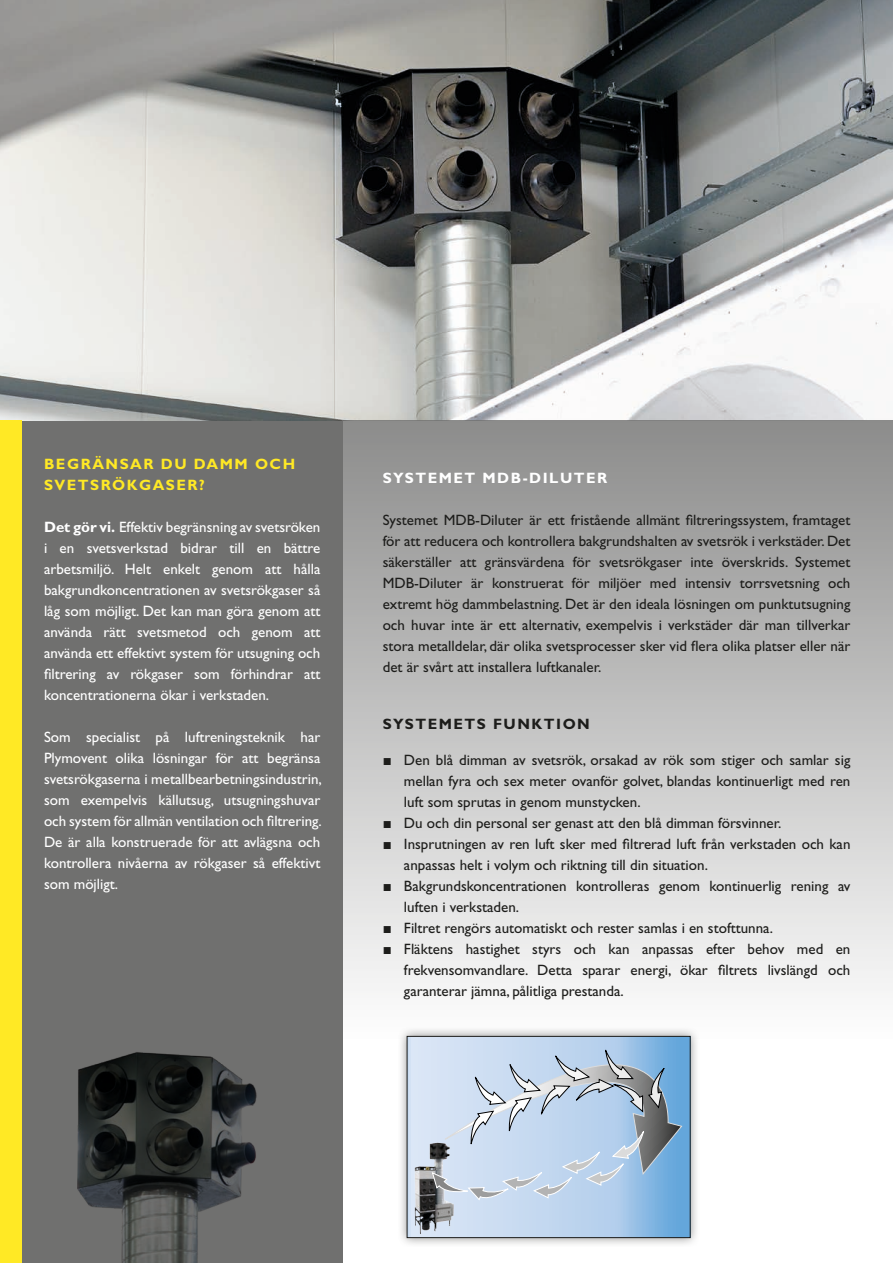
<style>
.page{position:relative;width:893px;height:1263px;background:#fff}
.page>*{position:absolute;margin:0;border:0;box-sizing:border-box;transform-origin:0 0}
.t1{font:15px/21px "Gill Sans Std";color:#1d1d1b;text-align:justify}
.t2{font:15px/21px "Gill Sans Std";color:#fff;text-align:justify}
.t3{font:700 15px/21px "Gill Sans Std";letter-spacing:.1em;color:#ffe925}
.t4{font:700 15px "Gill Sans Std";letter-spacing:.1em;color:#fff}
.t5{font:700 15px "Gill Sans Std";letter-spacing:.1em;color:#1d1d1b}
.s1{font-weight:700}
.s2{font-family:"Arial"}
</style>
<div class="page">
<div style="left:22px;top:420px;width:320px;height:843px;background:#70706f"></div>
<img style="left:77px;top:1052px;width:180px;height:211px">
<img style="left:0;top:0;width:893px;height:420px">
<div style="left:0;top:420px;width:22px;height:843px;background:#ffe925"></div>
<div style="left:342px;top:420px;width:551px;height:618px;background:linear-gradient(to bottom,#8c8c8b,#fdfdfd)"></div>
<div style="left:397px;top:1026px;width:303px;height:221px;background:#70706f;opacity:.75"></div>
<svg style="left:409px;top:1038px;width:279px;height:198px;background:#b2cfec"></svg>
<img style="left:409px;top:1136px;width:58px;height:100px">
<svg style="left:432px;top:1048px;width:251px;height:153px;background:#b2c7dc"></svg>
<div style="left:407px;top:1036px;width:283px;height:202px;border:1px solid #1d1d1b"></div>
<p class="t3" style="left:44px;top:453px;width:253px">BEGRÄNSAR DU DAMM OCH<br>SVETSRÖKGASER?</p>
<p class="t2" style="left:44px;top:516px;width:278px"><span class="s1">Det gör vi.</span> Effektiv begränsning av svetsröken i en svetsverkstad bidrar till en bättre arbetsmiljö. Helt enkelt genom att hålla bakgrundkoncentrationen av svetsrökgaser så låg som möjligt. Det kan man göra genom att använda rätt svetsmetod och genom att använda ett effektivt system för utsugning och filtrering av rökgaser som förhindrar att koncentrationerna ökar i verkstaden.</p>
<p class="t2" style="left:44px;top:726px;width:279px">Som specialist på luftreningsteknik har Plymovent olika lösningar för att begränsa svetsrökgaserna i metallbearbetningsindustrin, som exempelvis källutsug, utsugningshuvar och system för allmän ventilation och filtrering.<br>De är alla konstruerade för att avlägsna och kontrollera nivåerna av rökgaser så effektivt som möjligt.</p>
<p class="t4" style="left:383px;top:469px;width:226px">SYSTEMET MDB-DILUTER</p>
<p class="t1" style="left:383px;top:510px;width:469px">Systemet MDB-Diluter är ett fristående allmänt filtreringssystem, framtaget för att reducera och kontrollera bakgrundshalten av svetsrök i verkstäder. Det säkerställer att gränsvärdena för svetsrökgaser inte överskrids. Systemet MDB-Diluter är konstruerat för miljöer med intensiv torrsvetsning och extremt hög dammbelastning. Det är den ideala lösningen om punktutsugning och huvar inte är ett alternativ, exempelvis i verkstäder där man tillverkar stora metalldelar, där olika svetsprocesser sker vid flera olika platser eller när det är svårt att installera luftkanaler.</p>
<p class="t5" style="left:383px;top:715px;width:209px">SYSTEMETS FUNKTION</p>
<p class="t1" style="left:404px;top:750px;width:448px;text-indent:-21px"><span class="s2">■</span> Den blå dimman av svetsrök, orsakad av rök som stiger och samlar sig mellan fyra och sex meter ovanför golvet, blandas kontinuerligt med ren luft som sprutas in genom munstycken.</p>
<p class="t1" style="left:383px;top:813px;width:400px"><span class="s2">■</span> Du och din personal ser genast att den blå dimman försvinner.</p>
<p class="t1" style="left:404px;top:834px;width:448px;text-indent:-21px"><span class="s2">■</span> Insprutningen av ren luft sker med filtrerad luft från verkstaden och kan anpassas helt i volym och riktning till din situation.</p>
<p class="t1" style="left:404px;top:876px;width:448px;text-indent:-21px"><span class="s2">■</span> Bakgrundskoncentrationen kontrolleras genom kontinuerlig rening av luften i verkstaden.</p>
<p class="t1" style="left:383px;top:918px;width:392px"><span class="s2">■</span> Filtret rengörs automatiskt och rester samlas i en stofttunna.</p>
<p class="t1" style="left:404px;top:939px;width:448px;text-indent:-21px"><span class="s2">■</span> Fläktens hastighet styrs och kan anpassas efter behov med en frekvensomvandlare. Detta sparar energi, ökar filtrets livslängd och garanterar jämna, pålitliga prestanda.</p>
</div>
